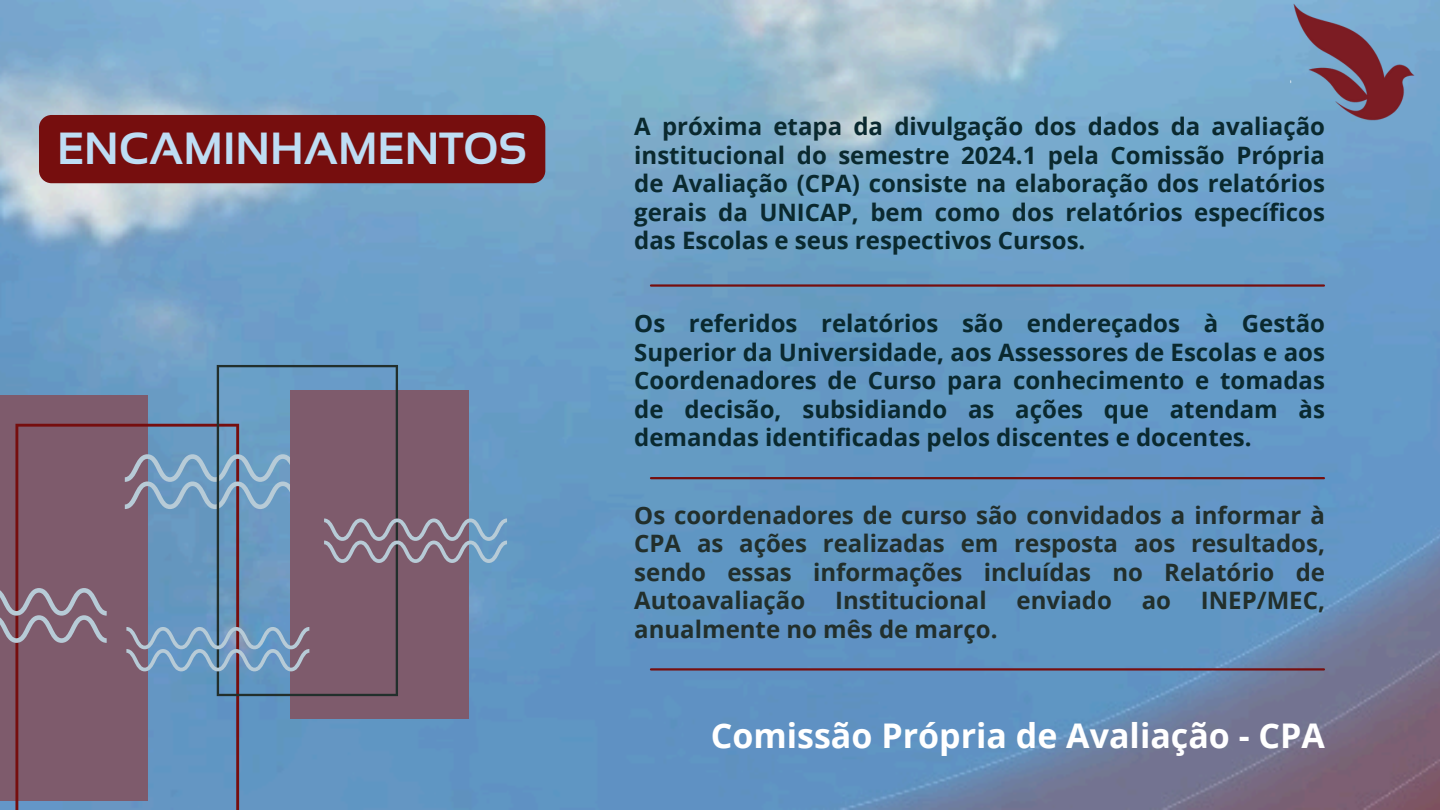
<style>
.page{position:relative;width:1440px;height:810px;background:#fff}
.page>*{position:absolute;margin:0;border:0;box-sizing:border-box;transform-origin:0 0}
.t1{font:700 45px "Sansation";color:#beddf4}
.t2{font:700 34px "Open Sans";color:#fff}
.t3{font:700 24px/28.5px "Open Sans";color:#0a292f;text-align:justify}
.t4{font:700 24px/28.5px "Open Sans";color:#222f2c;text-align:justify}
</style>
<div class="page">
<img style="left:0;top:0;width:1440px;height:810px">
<div style="left:0;top:395px;width:148px;height:406px;background:#7e5b6c"></div>
<svg style="left:15px;top:424px;width:224px;height:386px"></svg>
<svg style="left:0;top:588px;width:107px;height:55px"></svg>
<svg style="left:125px;top:454px;width:92px;height:55px"></svg>
<div style="left:290px;top:390px;width:179px;height:329px;background:#7e5b6c"></div>
<svg style="left:217px;top:365px;width:181px;height:331px"></svg>
<svg style="left:324px;top:519px;width:183px;height:44px"></svg>
<svg style="left:126px;top:627px;width:183px;height:44px"></svg>
<hr style="left:651px;top:284px;width:673px;height:3px;background:#760e0e">
<hr style="left:651px;top:477px;width:673px;height:2px;background:#760e0e">
<img style="left:1289px;top:0;width:132px;height:122px">
<hr style="left:651px;top:668px;width:673px;height:3px;background:#760e0e">
<div style="left:39px;top:115px;width:506px;height:68px;background:#760e0e"></div>
<p class="t1" style="left:57px;top:124px;width:471px">ENCAMINHAMENTOS</p>
<p class="t3" style="left:634px;top:112px;width:692px">A próxima etapa da divulgação dos dados da avaliação institucional do semestre 2024.1 pela Comissão Própria de Avaliação (CPA) consiste na elaboração dos relatórios gerais da UNICAP, bem como dos relatórios específicos das Escolas e seus respectivos Cursos.</p>
<p class="t3" style="left:634px;top:309px;width:692px">Os referidos relatórios são endereçados à Gestão Superior da Universidade, aos Assessores de Escolas e aos Coordenadores de Curso para conhecimento e tomadas de decisão, subsidiando as ações que atendam às demandas identificadas pelos discentes e docentes.</p>
<h1 class="t4" style="left:634px;top:500px;width:692px">Os coordenadores de curso são convidados a informar à CPA as ações realizadas em resposta aos resultados, sendo essas informações incluídas no Relatório de Autoavaliação Institucional enviado ao INEP/MEC, anualmente no mês de março.</h1>
<p class="t2" style="left:711px;top:711px;width:616px">Comissão Própria de Avaliação - CPA</p>
</div>
